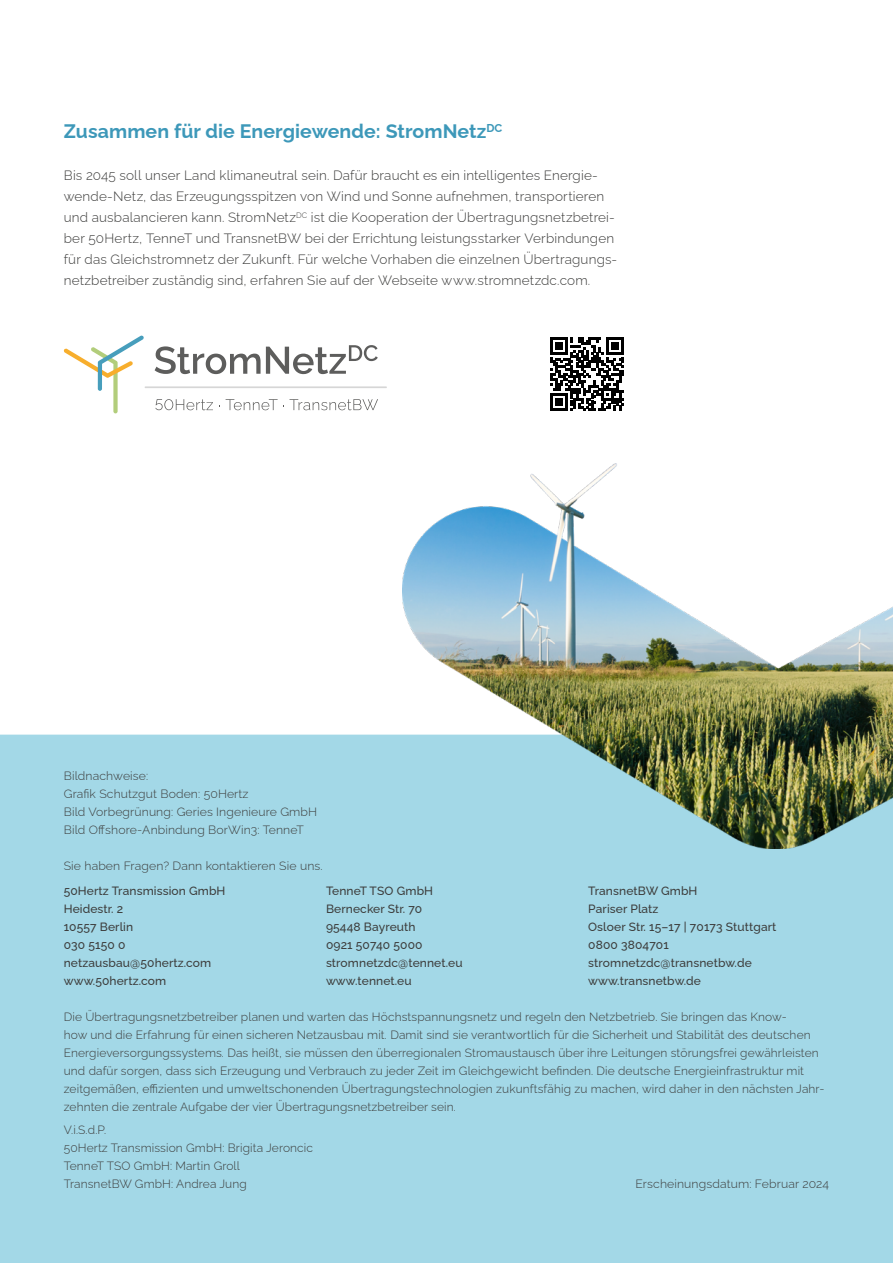
<style>
.page{position:relative;width:893px;height:1263px;background:#fff}
.page>*{position:absolute;margin:0;border:0;box-sizing:border-box;transform-origin:0 0}
.t1{font:700 19.5px "Raleway";letter-spacing:.005em;color:#3d98b9}
.t2{font:300 13.5px/21px "Raleway";letter-spacing:.015em;color:#3c3c3b}
.t3{font:300 12px/18px "Raleway";letter-spacing:.01em;color:#3c3c3b}
.t4{font:500 12px/18px "Raleway";letter-spacing:.01em;color:#3c3c3b}
</style>
<div class="page">
<div style="left:0;top:735px;width:893px;height:528px;background:#a3d8e7"></div>
<img style="left:403px;top:463px;width:490px;height:386px">
<hr style="left:892px;top:351px;width:1px;height:333px;background:#3d98b9">
<svg style="left:550px;top:338px;width:74px;height:73px"></svg>
<svg style="left:155px;top:399px;width:58px;height:11px"></svg>
<svg style="left:226px;top:399px;width:152px;height:11px"></svg>
<hr style="left:145px;top:386px;width:242px;height:2px;background:#d6d6d6">
<svg style="left:64px;top:335px;width:80px;height:78px"></svg>
<svg style="left:155px;top:345px;width:223px;height:29px"></svg>
<h1 class="t1" style="left:64px;top:116px;width:440px">Zusammen für die Energiewende: StromNetz<sup>DC</sup></h1>
<p class="t2" style="left:64px;top:163px;width:555px">Bis 2045 soll unser Land klimaneutral sein. Dafür braucht es ein intelligentes Energie&shy;wende-Netz, das Erzeugungsspitzen von Wind und Sonne aufnehmen, transportieren und ausbalancieren kann. StromNetz<sup>DC</sup> ist die Kooperation der Übertragungsnetzbetrei&shy;ber 50Hertz, TenneT und TransnetBW bei der Errichtung leistungsstarker Verbindungen für das Gleichstromnetz der Zukunft. Für welche Vorhaben die einzelnen Übertragungs&shy;netzbetreiber zuständig sind, erfahren Sie auf der Webseite www.stromnetzdc.com.</p>
<p class="t3" style="left:64px;top:765px;width:255px">Bildnachweise:<br>Grafik Schutzgut Boden: 50Hertz<br>Bild Vorbegrünung: Geries Ingenieure GmbH Bild Offshore-Anbindung BorWin3: TenneT</p>
<p class="t3" style="left:64px;top:855px;width:260px">Sie haben Fragen? Dann kontaktieren Sie uns.</p>
<p class="t4" style="left:64px;top:880px;width:163px">50Hertz Transmission GmbH<br>Heidestr. 2<br>10557 Berlin<br>030 5150 0 netzausbau@50hertz.com www.50hertz.com</p>
<p class="t4" style="left:326px;top:880px;width:138px">TenneT TSO GmbH<br>Bernecker Str. 70<br>95448 Bayreuth<br>0921 50740 5000 stromnetzdc@tennet.eu www.tennet.eu</p>
<p class="t4" style="left:588px;top:880px;width:190px">TransnetBW GmbH<br>Pariser Platz<br>Osloer Str. 15–17 | 70173 Stuttgart<br>0800 3804701 stromnetzdc@transnetbw.de www.transnetbw.de</p>
<p class="t3" style="left:64px;top:1006px;width:762px">Die Übertragungsnetzbetreiber planen und warten das Höchstspannungsnetz und regeln den Netzbetrieb. Sie bringen das Know-<br>how und die Erfahrung für einen sicheren Netzausbau mit. Damit sind sie verantwortlich für die Sicherheit und Stabilität des deutschen Energieversorgungssystems. Das heißt, sie müssen den überregionalen Stromaustausch über ihre Leitungen störungsfrei gewährleisten und dafür sorgen, dass sich Erzeugung und Verbrauch zu jeder Zeit im Gleichgewicht befinden. Die deutsche Energieinfrastruktur mit zeitgemäßen, effizienten und umweltschonenden Übertragungstechnologien zukunftsfähig zu machen, wird daher in den nächsten Jahr&shy;zehnten die zentrale Aufgabe der vier Übertragungsnetzbetreiber sein.</p>
<p class="t3" style="left:64px;top:1119px;width:251px">V.i.S.d.P.<br>50Hertz Transmission GmbH: Brigita Jeroncic<br>TenneT TSO GmbH: Martin Groll<br>TransnetBW GmbH: Andrea Jung</p>
<p class="t3" style="left:635px;top:1173px;width:195px">Erscheinungsdatum: Februar 2024</p>
</div>
